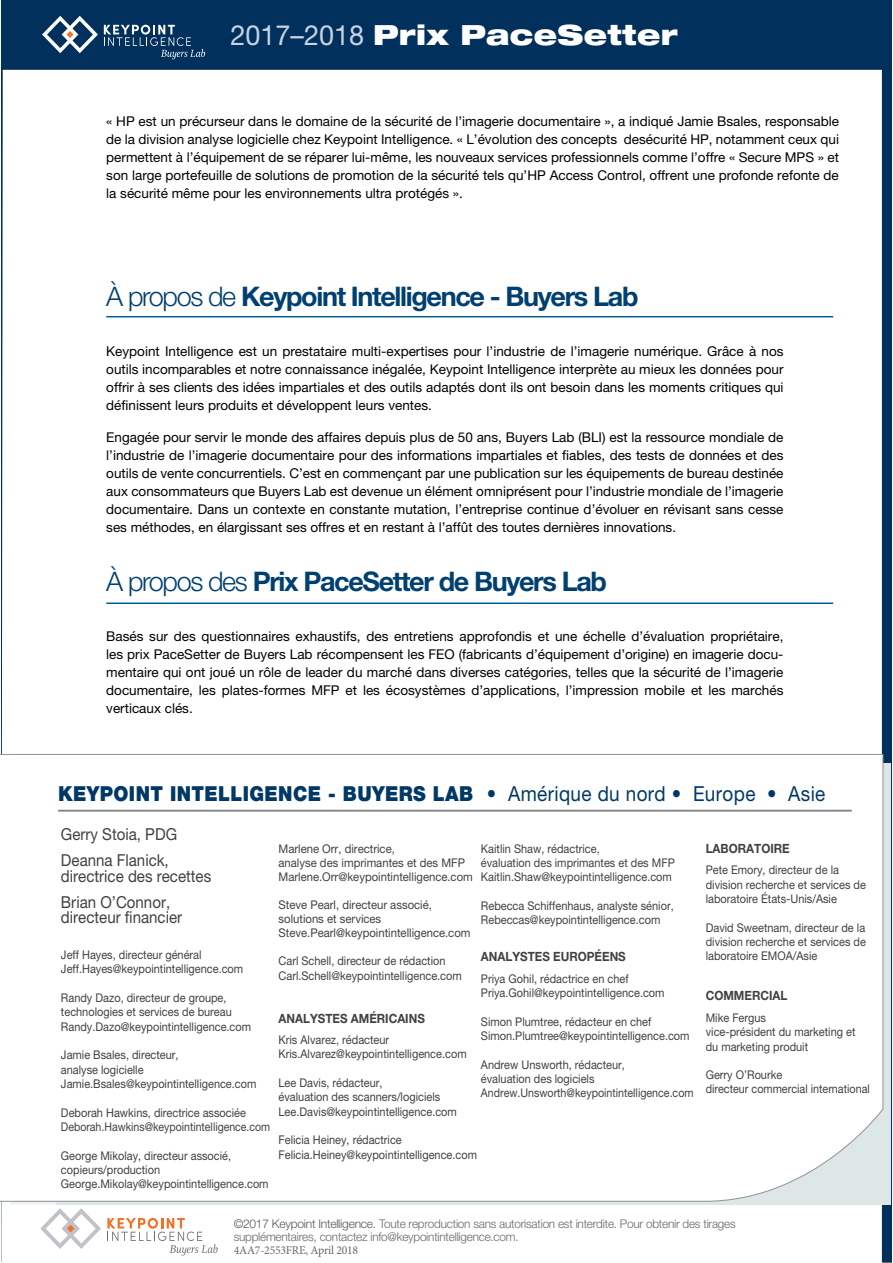
<style>
.page{position:relative;width:893px;height:1263px;background:#fff}
.page>*{position:absolute;margin:0;border:0;box-sizing:border-box;transform-origin:0 0}
.t1{font:900 expanded 27.75px "Helvetica Neue LT Pro";letter-spacing:.01em;color:#fff}
.t2{font:700 27px "Helvetica Neue LT Pro";letter-spacing:-.05em;color:#004071}
.t3{font:900 20.7px "Helvetica Neue LT Pro";letter-spacing:.02em;color:#003866;scale:.91 1}
.t4{font:16.5px/26.5px "Helvetica Neue LT Pro";color:#414042;scale:.91 1}
.t5{font:13.5px/18px "Helvetica Neue LT Pro";color:#000;text-align:justify}
.t6{font:700 12.75px "Helvetica Neue LT Pro";color:#414042;scale:.91 1}
.t7{font:12px/14.4px "Helvetica Neue LT Pro";color:#414042;scale:.91 1}
.t8{font:12px/14px "Helvetica Neue LT Pro";color:#414042;scale:.94 1}
.t9{font:300 12px/13.5px "Helvetica Neue LT Pro";letter-spacing:-.02em;color:#68676a}
.t10{font:12px "Minion Pro";letter-spacing:-.02em;color:#68676a}
.s1{font-weight:400;font-stretch:normal;color:#c8d3e5}
.s2{font-weight:300}
.s3{font-weight:400}
.s4{color:#55565a}
</style>
<div class="page">
<div style="left:1px;top:0;width:891px;height:1261px;background:#00305b"></div>
<div style="left:1px;top:70px;width:881px;height:1193px;background:#fff"></div>
<svg style="left:40px;top:1208px;width:61px;height:41px;background:#ecebec"></svg>
<svg style="left:107px;top:1218px;width:111px;height:37px;background:#f3e7e1"></svg>
<svg style="left:42px;top:16px;width:56px;height:37px"></svg>
<svg style="left:104px;top:25px;width:101px;height:34px"></svg>
<hr style="left:106px;top:316px;width:727px;height:1px;background:#005a96">
<hr style="left:106px;top:602px;width:727px;height:2px;background:#005a96">
<div style="left:0;top:754px;width:884px;height:448px;background:#fff"></div>
<hr style="left:58px;top:810px;width:794px;height:1px;background:#808285">
<h1 class="t1" style="left:230px;top:17px;width:449px"><span class="s1">2017–2018</span> Prix PaceSetter</h1>
<p class="t5" style="left:106px;top:112px;width:734px">« HP est un précurseur dans le domaine de la sécurité de l’imagerie documentaire », a indiqué Jamie Bsales, responsable de la division analyse logicielle chez Keypoint Intelligence. « L’évolution des concepts desécurité HP, notamment ceux qui permettent à l’équipement de se réparer lui-même, les nouveaux services professionnels comme l’offre « Secure MPS » et son large portefeuille de solutions de promotion de la sécurité tels qu’HP Access Control, offrent une profonde refonte de la sécurité même pour les environnements ultra protégés ».</p>
<h2 class="t2" style="left:106px;top:280px;width:534px"><span class="s2">À propos de</span> Keypoint Intelligence - Buyers Lab</h2>
<p class="t5" style="left:106px;top:342px;width:679px">Keypoint Intelligence est un prestataire multi-expertises pour l’industrie de l’imagerie numérique. Grâce à nos outils incomparables et notre connaissance inégalée, Keypoint Intelligence interprète au mieux les données pour offrir à ses clients des idées impartiales et des outils adaptés dont ils ont besoin dans les moments critiques qui définissent leurs produits et développent leurs ventes.</p>
<p class="t5" style="left:106px;top:428px;width:679px">Engagée pour servir le monde des affaires depuis plus de 50 ans, Buyers Lab (BLI) est la ressource mondiale de l’industrie de l’imagerie documentaire pour des informations impartiales et fiables, des tests de données et des outils de vente concurrentiels. C’est en commençant par une publication sur les équipements de bureau destinée aux consommateurs que Buyers Lab est devenue un élément omniprésent pour l’industrie mondiale de l’imagerie documentaire. Dans un contexte en constante mutation, l’entreprise continue d’évoluer en révisant sans cesse ses méthodes, en élargissant ses offres et en restant à l’affût des toutes dernières innovations.</p>
<h2 class="t2" style="left:106px;top:564px;width:502px"><span class="s2">À propos des</span> Prix PaceSetter de Buyers Lab</h2>
<p class="t5" style="left:106px;top:627px;width:679px">Basés sur des questionnaires exhaustifs, des entretiens approfondis et une échelle d’évaluation propriétaire, les prix PaceSetter de Buyers Lab récompensent les FEO (fabricants d’équipement d’origine) en imagerie docu&shy;mentaire qui ont joué un rôle de leader du marché dans diverses catégories, telles que la sécurité de l’imagerie documentaire, les plates-formes MFP et les écosystèmes d’applications, l’impression mobile et les marchés verticaux clés.</p>
<h3 class="t3" style="left:58px;top:781px;width:845px">KEYPOINT INTELLIGENCE - BUYERS LAB <span class="s3">• Amérique du nord • Europe • Asie</span></h3>
<p class="t4" style="left:61px;top:820px;width:129px">Gerry Stoia, PDG<br>Deanna Flanick,</p>
<p class="t4" style="left:61px;top:862px;width:167px">directrice des recettes<br>Brian O’Connor,</p>
<p class="t4" style="left:61px;top:904px;width:135px">directeur financier</p>
<p class="t7" style="left:61px;top:947px;width:202px">Jeff Hayes, directeur général<br>Jeff.Hayes@keypointintelligence.com</p>
<p class="t7" style="left:61px;top:990px;width:210px">Randy Dazo, directeur de groupe, technologies et services de bureau<br>Randy.Dazo@keypointintelligence.com</p>
<p class="t7" style="left:61px;top:1048px;width:216px">Jamie Bsales, directeur,<br>analyse logicielle<br>Jamie.Bsales@keypointintelligence.com</p>
<p class="t7" style="left:61px;top:1105px;width:232px">Deborah Hawkins, directrice associée<br>Deborah.Hawkins@keypointintelligence.com</p>
<p class="t7" style="left:61px;top:1148px;width:230px">George Mikolay, directeur associé, copieurs/production<br>George.Mikolay@keypointintelligence.com</p>
<p class="t8" style="left:279px;top:841px;width:208px">Marlene Orr, directrice,<br>analyse des imprimantes et des MFP<br>Marlene.Orr@keypointintelligence.com</p>
<p class="t8" style="left:279px;top:897px;width:206px">Steve Pearl, directeur associé, solutions et services<br>Steve.Pearl@keypointintelligence.com</p>
<p class="t7" style="left:279px;top:954px;width:203px">Carl Schell, directeur de rédaction<br>Carl.Schell@keypointintelligence.com</p>
<p class="t6" style="left:279px;top:1010px;width:162px">ANALYSTES AMÉRICAINS</p>
<p class="t7" style="left:279px;top:1032px;width:208px">Kris Alvarez, rédacteur<br>Kris.Alvarez@keypointintelligence.com</p>
<p class="t7" style="left:279px;top:1075px;width:198px">Lee Davis, rédacteur,<br>évaluation des scanners/logiciels<br>Lee.Davis@keypointintelligence.com</p>
<p class="t7" style="left:279px;top:1133px;width:220px">Felicia Heiney, rédactrice<br>Felicia.Heiney@keypointintelligence.com</p>
<p class="t7" style="left:481px;top:841px;width:214px">Kaitlin Shaw, rédactrice,<br>évaluation des imprimantes et des MFP<br>Kaitlin.Shaw@keypointintelligence.com</p>
<p class="t7" style="left:481px;top:898px;width:213px">Rebecca Schiffenhaus, analyste sénior,<br>Rebeccas@keypointintelligence.com</p>
<p class="t6" style="left:481px;top:948px;width:161px">ANALYSTES EUROPÉENS</p>
<p class="t7" style="left:481px;top:971px;width:203px">Priya Gohil, rédactrice en chef<br>Priya.Gohil@keypointintelligence.com</p>
<p class="t7" style="left:481px;top:1014px;width:231px">Simon Plumtree, rédacteur en chef<br>Simon.Plumtree@keypointintelligence.com</p>
<p class="t7" style="left:481px;top:1057px;width:235px">Andrew Unsworth, rédacteur,<br>évaluation des logiciels<br>Andrew.Unsworth@keypointintelligence.com</p>
<p class="t6" style="left:706px;top:840px;width:94px">LABORATOIRE</p>
<p class="t7" style="left:706px;top:863px;width:178px">Pete Emory, directeur de la division recherche et services de laboratoire États-Unis/Asie</p>
<p class="t7" style="left:706px;top:920px;width:178px;text-align:justify">David Sweetnam, directeur de la division recherche et services de laboratoire EMOA/Asie</p>
<p class="t6" style="left:706px;top:988px;width:91px">COMMERCIAL</p>
<p class="t7" style="left:706px;top:1010px;width:166px">Mike Fergus<br>vice-président du marketing et du marketing produit</p>
<p class="t7" style="left:706px;top:1068px;width:182px;line-height:14px">Gerry O’Rourke<br>directeur commercial international</p>
<p class="t9" style="left:234px;top:1216px;width:504px"><span class="s4">©2017 Keypoint Intelligence.</span> Toute reproduction sans autorisation est interdite. Pour obtenir des tirages supplémentaires, contactez info@keypointintelligence.com.</p>
<p class="t10" style="left:234px;top:1242px;width:126px">4AA7-2553FRE, April 2018</p>
</div>
